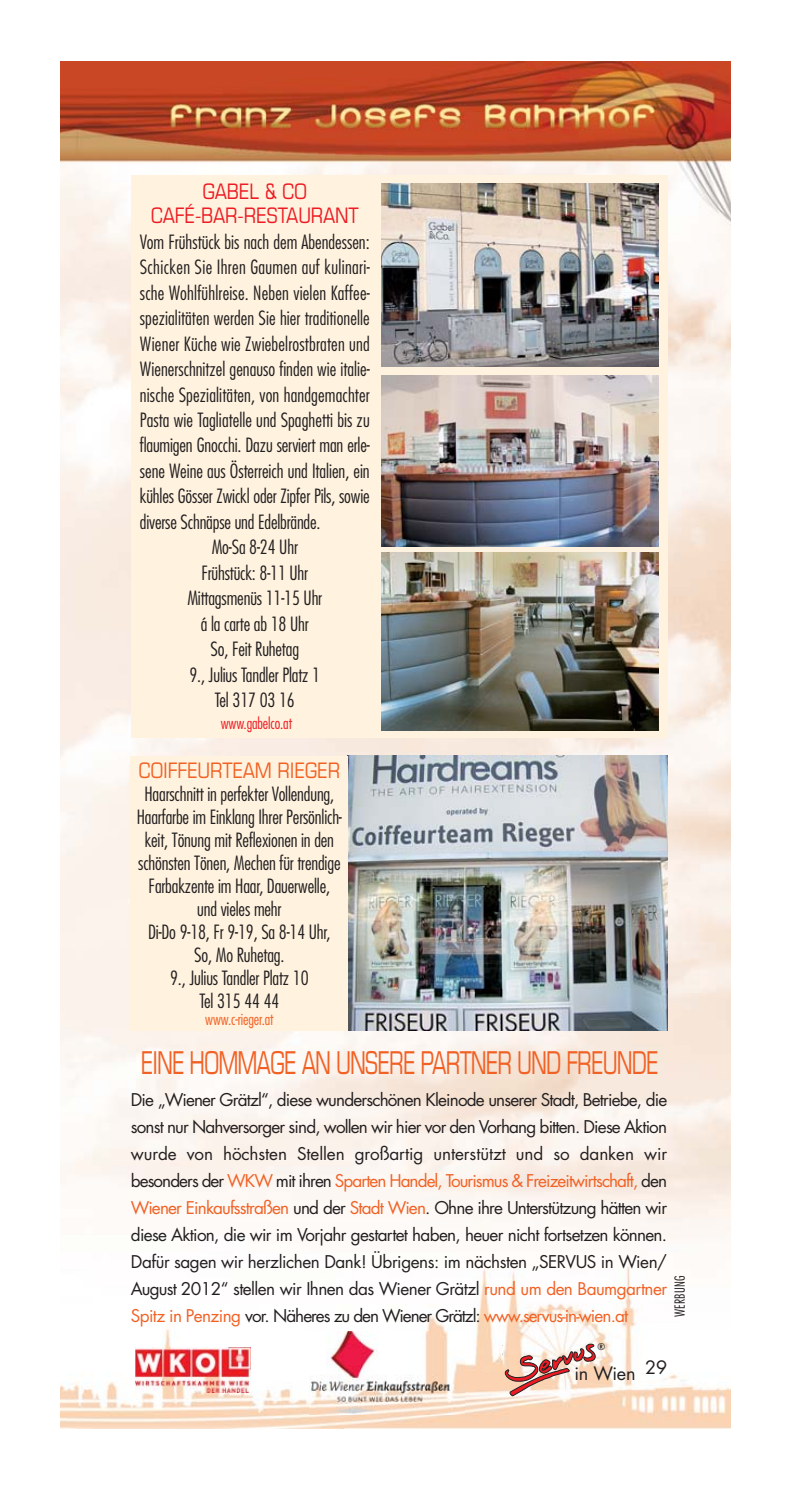
<style>
.page{position:relative;width:798px;height:1499px;background:#fff}
.page>*{position:absolute;margin:0;border:0;box-sizing:border-box;transform-origin:0 0}
.t1{font:condensed 31.5px "Eurostile";letter-spacing:-.04em;color:#f16124;scale:.8 1}
.t2{font:condensed 21.38px/24.5px "Eurostile";letter-spacing:-.01em;color:#ed1c24;text-align:center}
.t3{font:condensed 21.38px "Eurostile";letter-spacing:-.01em;color:#f16124}
.t4{font:300 condensed 19.12px/22.9px "Futura";letter-spacing:-.01em;color:#231f20;text-align:center}
.t5{font:300 condensed 19.12px "Futura";letter-spacing:.01em;color:#231f20}
.t6{font:300 condensed 19.12px "Futura";letter-spacing:.015em;color:#231f20}
.t7{font:18px "Futura";letter-spacing:-.015em;color:#231f20}
.t8{font:17.1px/27px "Futura";letter-spacing:-.06em;color:#231f20;text-align:justify}
.t9{font:300 condensed 15.75px "Futura";letter-spacing:-.01em;color:#f16124}
.t10{font:300 condensed 15.75px "Futura";letter-spacing:-.01em;color:#ed1c24}
.t11{font:300 condensed 13.5px "Futura";letter-spacing:.01em;color:#231f20}
.t12{font:500 9px "Futura";color:#231f20}
.s1{color:#f16124}
</style>
<div class="page">
<img style="left:61px;top:62px;width:669px;height:1367px">
<svg style="left:504px;top:1343px;width:95px;height:53px"></svg>
<img style="left:309px;top:1332px;width:155px;height:82px">
<img style="left:135px;top:1347px;width:115px;height:45px">
<img style="left:348px;top:756px;width:318px;height:274px">
<div style="left:131px;top:756px;width:217px;height:274px;background:#fff3df"></div>
<div style="left:131px;top:175px;width:535px;height:563px;background:#fff3df"></div>
<img style="left:381px;top:184px;width:276px;height:182px">
<img style="left:381px;top:553px;width:276px;height:177px">
<img style="left:381px;top:376px;width:276px;height:170px">
<p class="t2" style="left:151px;top:181px;width:209px">GABEL &amp; CO<br>CAFÉ-BAR-RESTAURANT</p>
<p class="t4" style="left:140px;top:231px;width:231px">Vom Frühstück bis nach dem Abendessen:</p>
<p class="t6" style="left:140px;top:259px;width:231px">Schicken Sie Ihren Gaumen auf kulinari-</p>
<p class="t5" style="left:140px;top:284px;width:231px">sche Wohlfühlreise. Neben vielen Kaffee-</p>
<p class="t4" style="left:140px;top:308px;width:231px">spezialitäten werden Sie hier traditionelle</p>
<p class="t5" style="left:140px;top:335px;width:231px">Wiener Küche wie Zwiebelrostbraten und</p>
<p class="t4" style="left:140px;top:359px;width:231px">Wienerschnitzel genauso finden wie italie-</p>
<p class="t4" style="left:140px;top:384px;width:231px">nische Spezialitäten, von handgemachter</p>
<p class="t4" style="left:140px;top:410px;width:231px">Pasta wie Tagliatelle und Spaghetti bis zu</p>
<p class="t4" style="left:140px;top:435px;width:231px">flaumigen Gnocchi. Dazu serviert man erle-</p>
<p class="t4" style="left:140px;top:461px;width:231px">sene Weine aus Österreich und Italien, ein</p>
<p class="t4" style="left:140px;top:486px;width:231px">kühles Gösser Zwickl oder Zipfer Pils, sowie</p>
<p class="t4" style="left:140px;top:511px;width:182px">diverse Schnäpse und Edelbrände.</p>
<p class="t4" style="left:211px;top:537px;width:88px">Mo-Sa 8-24 Uhr</p>
<p class="t4" style="left:201px;top:562px;width:108px">Frühstück: 8-11 Uhr</p>
<p class="t4" style="left:187px;top:588px;width:136px">Mittagsmenüs 11-15 Uhr</p>
<p class="t4" style="left:201px;top:613px;width:109px">á la carte ab 18 Uhr</p>
<p class="t4" style="left:210px;top:639px;width:90px">So, Feit Ruhetag</p>
<p class="t4" style="left:189px;top:664px;width:132px">9., Julius Tandler Platz 1</p>
<p class="t4" style="left:215px;top:690px;width:82px">Tel 317 03 16</p>
<p class="t10" style="left:221px;top:716px;width:73px">www.gabelco.at</p>
<p class="t3" style="left:138px;top:763px;width:203px">COIFFEURTEAM RIEGER</p>
<p class="t4" style="left:137px;top:784px;width:206px">Haarschnitt in perfekter Vollendung,<br>Haarfarbe im Einklang Ihrer Persönlich&shy;keit, Tönung mit Reflexionen in den schönsten Tönen, Mechen für trendige<br>Farbakzente im Haar, Dauerwelle, und vieles mehr<br>Di-Do 9-18, Fr 9-19, Sa 8-14 Uhr,<br>So, Mo Ruhetag.<br>9., Julius Tandler Platz 10<br>Tel 315 44 44</p>
<p class="t9" style="left:205px;top:1012px;width:70px">www.c-rieger.at</p>
<h1 class="t1" style="left:141px;top:1051px;width:648px">EINE HOMMAGE AN UNSERE PARTNER UND FREUNDE</h1>
<p class="t8" style="left:131px;top:1087px;width:537px">Die „Wiener Grätzl“, diese wunderschönen Kleinode unserer Stadt, Betriebe, die sonst nur Nahversorger sind, wollen wir hier vor den Vorhang bitten. Diese Aktion wurde von höchsten Stellen großartig unterstützt und so danken wir besonders der <span class="s1">WKW</span> mit ihren <span class="s1">Sparten Handel, Tourismus &amp; Freizeitwirtschaft,</span> den <span class="s1">Wiener Einkaufsstraßen</span> und der <span class="s1">Stadt Wien</span>. Ohne ihre Unterstützung hätten wir diese Aktion, die wir im Vorjahr gestartet haben, heuer nicht fortsetzen können.<br>Dafür sagen wir herzlichen Dank! Übrigens: im nächsten „SERVUS in Wien/ August 2012“ stellen wir Ihnen das Wiener Grätzl <span class="s1">rund um den Baumgartner Spitz in Penzing</span> vor. Näheres zu den Wiener Grätzl: <span class="s1">www.servus-in-wien.at</span></p>
<p class="t11" style="left:673px;top:1317px;width:43px;rotate:-90deg">WERBUNG</p>
<p class="t12" style="left:597px;top:1342px;width:9px">®</p>
<p class="t7" style="left:574px;top:1365px;width:63px">in Wien</p>
<p class="t7" style="left:645px;top:1359px;width:23px">29</p>
</div>
